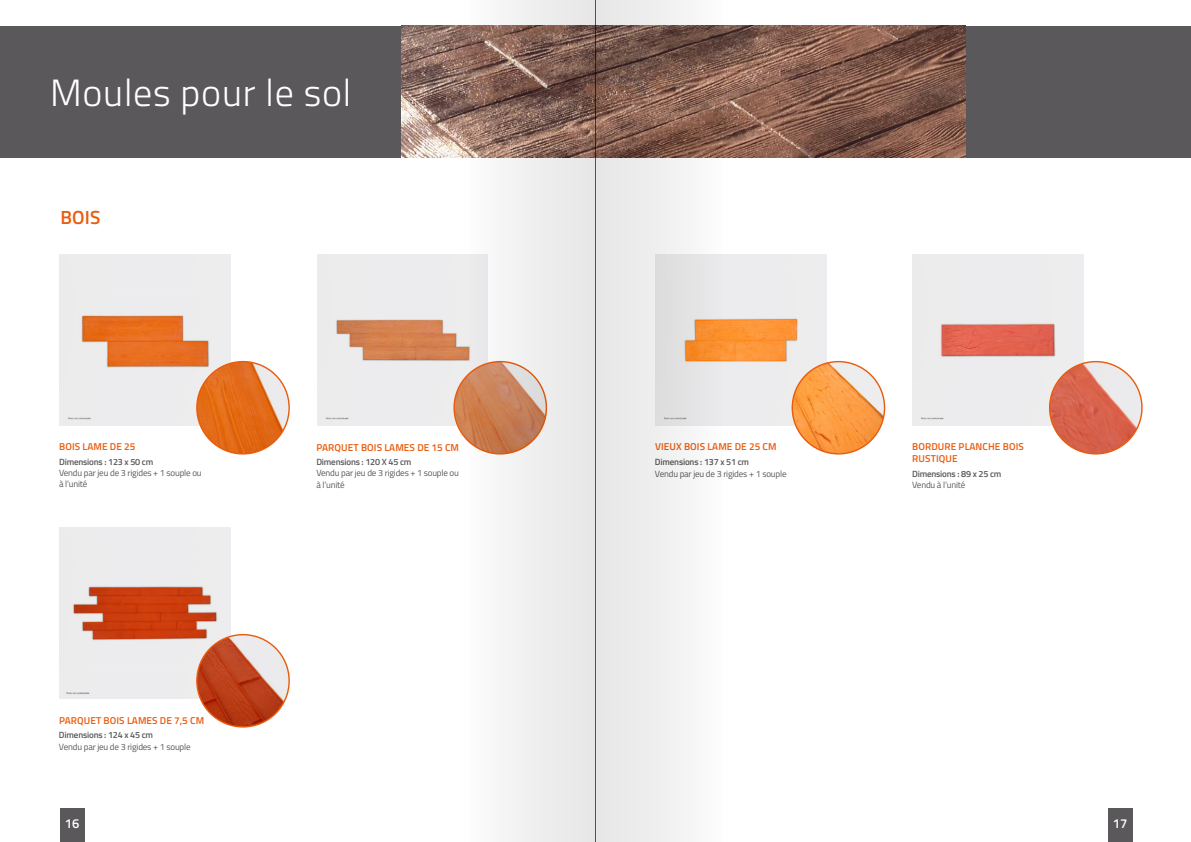
<style>
.page{position:relative;width:1191px;height:842px;background:#fff}
.page>*{position:absolute;margin:0;border:0;box-sizing:border-box;transform-origin:0 0}
.t1{font:300 38px "Titillium Web";letter-spacing:.02em;color:#fff}
.t2{font:600 19px "Titillium Web";color:#ea5b0c}
.t3{font:600 13px "Titillium Web";color:#fff}
.t4{font:600 10px/12px "Titillium Web";letter-spacing:.01em;color:#ea5b0c}
.t5{font:9px/11px "Titillium Web";letter-spacing:-.02em;color:#5a585b}
.t6{font:600 9px "Titillium Web";letter-spacing:-.02em;color:#5a585b}
</style>
<div class="page">
<div style="left:0;top:26px;width:401px;height:131px;background:#5a585b"></div>
<div style="left:965px;top:26px;width:226px;height:131px;background:#5a585b"></div>
<div style="left:1107px;top:808px;width:25px;height:34px;background:#5a585b"></div>
<div style="left:60px;top:808px;width:25px;height:34px;background:#5a585b"></div>
<img style="left:401px;top:26px;width:564px;height:131px">
<img style="left:60px;top:254px;width:171px;height:171px">
<img style="left:317px;top:254px;width:151px;height:171px">
<img style="left:723px;top:254px;width:103px;height:171px">
<img style="left:59px;top:527px;width:171px;height:171px">
<img style="left:912px;top:254px;width:171px;height:171px">
<img style="left:197px;top:635px;width:92px;height:92px;border-radius:46px">
<img style="left:1049px;top:362px;width:93px;height:92px;border-radius:46px">
<img style="left:197px;top:362px;width:92px;height:92px;border-radius:46px">
<img style="left:454px;top:362px;width:92px;height:92px;border-radius:46px">
<img style="left:792px;top:362px;width:92px;height:91px">
<svg style="left:468px;top:0;width:127px;height:842px"></svg>
<svg style="left:596px;top:0;width:127px;height:842px"></svg>
<hr style="left:595px;top:0;width:1px;height:842px;background:#666">
<h1 class="t1" style="left:50px;top:65px;width:303px">Moules pour le sol</h1>
<h2 class="t2" style="left:60px;top:203px;width:42px">BOIS</h2>
<p class="t4" style="left:59px;top:440px;width:78px">BOIS LAME DE 25</p>
<p class="t6" style="left:59px;top:455px;width:96px">Dimensions : 123 x 50 cm</p>
<p class="t5" style="left:59px;top:467px;width:144px">Vendu par jeu de 3 rigides + 1 souple ou à l’unité</p>
<p class="t4" style="left:59px;top:713px;width:147px">PARQUET BOIS LAMES DE 7,5 CM</p>
<p class="t6" style="left:59px;top:728px;width:96px">Dimensions : 124 x 45 cm</p>
<p class="t5" style="left:59px;top:741px;width:133px">Vendu par jeu de 3 rigides + 1 souple</p>
<p class="t4" style="left:316px;top:440px;width:144px">PARQUET BOIS LAMES DE 15 CM</p>
<p class="t6" style="left:316px;top:455px;width:96px">Dimensions : 120 X 45 cm</p>
<p class="t5" style="left:316px;top:467px;width:144px;line-height:12px">Vendu par jeu de 3 rigides + 1 souple ou à l’unité</p>
<p class="t4" style="left:655px;top:440px;width:123px">VIEUX BOIS LAME DE 25 CM</p>
<p class="t6" style="left:655px;top:455px;width:96px">Dimensions : 137 x 51 cm</p>
<p class="t5" style="left:655px;top:468px;width:133px">Vendu par jeu de 3 rigides + 1 souple</p>
<p class="t4" style="left:912px;top:440px;width:113px">BORDURE PLANCHE BOIS<br>RUSTIQUE</p>
<p class="t6" style="left:912px;top:467px;width:91px">Dimensions : 89 x 25 cm</p>
<p class="t5" style="left:912px;top:479px;width:55px">Vendu à l’unité</p>
<h3 class="t3" style="left:65px;top:814px;width:16px">16</h3>
<h3 class="t3" style="left:1112px;top:814px;width:16px">17</h3>
</div>
